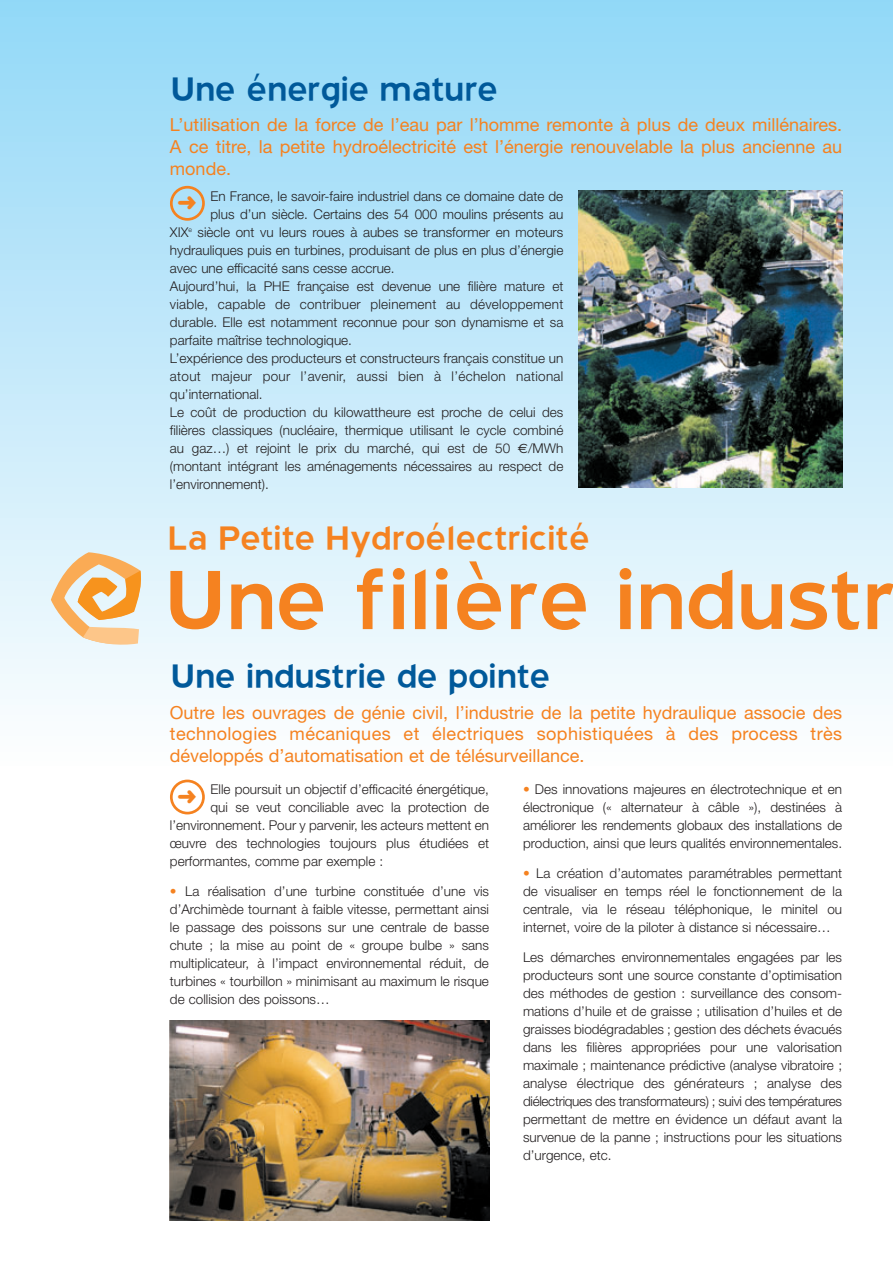
<style>
.page{position:relative;width:893px;height:1263px;background:#fff}
.page>*{position:absolute;margin:0;border:0;box-sizing:border-box;transform-origin:0 0}
.t1{font:105px "Blue Highway";letter-spacing:-.06em;color:#f58220}
.t2{font:42px "Blue Highway";letter-spacing:-.06em;color:#00599a}
.t3{font:42px "Blue Highway";letter-spacing:-.06em;color:#f58220}
.t4{font:18px/21.6px "Helvetica Neue";color:#f58220;text-align:justify}
.t5{font:300 13.5px/18px "Helvetica Neue";color:#231f20;text-align:justify}
.t6{font:300 13.5px "Helvetica Neue";letter-spacing:.02em;color:#231f20}
.s1{font-family:"Euro Sans";font-weight:400}
.s2{color:#f58220}
</style>
<div class="page">
<div style="left:0;top:0;width:892px;height:765px;background:linear-gradient(to bottom,#92d7f7,#fdfefe)"></div>
<svg style="left:51px;top:552px;width:91px;height:94px;background:#efcea2"></svg>
<img style="left:578px;top:191px;width:264px;height:297px">
<img style="left:170px;top:1021px;width:319px;height:199px">
<svg style="left:170px;top:186px;width:35px;height:35px"></svg>
<svg style="left:170px;top:780px;width:35px;height:34px"></svg>
<h2 class="t2" style="left:170px;top:62px;width:330px">Une énergie mature</h2>
<h3 class="t4" style="left:170px;top:116px;width:673px">L’utilisation de la force de l’eau par l’homme remonte à plus de deux millénaires.<br>A ce titre, la petite hydroélectricité est l’énergie renouvelable la plus ancienne au monde.</h3>
<p class="t5" style="left:210px;top:188px;width:354px">En France, le savoir-faire industriel dans ce domaine date de</p>
<p class="t5" style="left:210px;top:206px;width:354px">plus d’un siècle. Certains des 54 000 moulins présents au</p>
<p class="t5" style="left:170px;top:224px;width:395px">XIX<sup>e</sup> siècle ont vu leurs roues à aubes se transformer en moteurs</p>
<p class="t5" style="left:170px;top:242px;width:395px">hydrauliques puis en turbines, produisant de plus en plus d’énergie</p>
<p class="t5" style="left:170px;top:260px;width:226px">avec une efficacité sans cesse accrue.</p>
<p class="t5" style="left:170px;top:278px;width:395px">Aujourd’hui, la PHE française est devenue une filière mature et</p>
<p class="t6" style="left:170px;top:299px;width:395px">viable, capable de contribuer pleinement au développement</p>
<p class="t5" style="left:170px;top:314px;width:395px">durable. Elle est notamment reconnue pour son dynamisme et sa</p>
<p class="t5" style="left:170px;top:332px;width:183px">parfaite maîtrise technologique.</p>
<p class="t5" style="left:170px;top:350px;width:395px">L’expérience des producteurs et constructeurs français constitue un</p>
<p class="t6" style="left:170px;top:371px;width:395px">atout majeur pour l’avenir, aussi bien à l’échelon national</p>
<p class="t5" style="left:170px;top:386px;width:94px">qu’international.</p>
<p class="t5" style="left:170px;top:404px;width:395px">Le coût de production du kilowattheure est proche de celui des</p>
<p class="t5" style="left:170px;top:422px;width:395px">filières classiques (nucléaire, thermique utilisant le cycle combiné</p>
<p class="t5" style="left:170px;top:440px;width:395px">au gaz…) et rejoint le prix du marché, qui est de 50 <span class="s1">€</span>/MWh</p>
<p class="t5" style="left:170px;top:458px;width:395px">(montant intégrant les aménagements nécessaires au respect de</p>
<p class="t5" style="left:170px;top:476px;width:100px">l’environnement).</p>
<h2 class="t3" style="left:167px;top:510px;width:425px">La Petite Hydroélectricité</h2>
<h1 class="t1" style="left:162px;top:532px;width:737px">Une filière industr</h1>
<h2 class="t2" style="left:170px;top:649px;width:382px">Une industrie de pointe</h2>
<h3 class="t4" style="left:170px;top:703px;width:673px">Outre les ouvrages de génie civil, l’industrie de la petite hydraulique associe des technologies mécaniques et électriques sophistiquées à des process très développés d’automatisation et de télésurveillance.</h3>
<p class="t5" style="left:210px;top:781px;width:280px">Elle poursuit un objectif d’efficacité énergétique,</p>
<p class="t5" style="left:210px;top:799px;width:280px">qui se veut conciliable avec la protection de</p>
<p class="t5" style="left:170px;top:817px;width:320px">l’environnement. Pour y parvenir, les acteurs mettent en</p>
<p class="t5" style="left:170px;top:835px;width:320px">œuvre des technologies toujours plus étudiées et</p>
<p class="t5" style="left:170px;top:853px;width:215px">performantes, comme par exemple :</p>
<p class="t5" style="left:170px;top:883px;width:320px"><span class="s2">•</span> La réalisation d’une turbine constituée d’une vis d’Archimède tournant à faible vitesse, permettant ainsi le passage des poissons sur une centrale de basse chute ; la mise au point de « groupe bulbe » sans multiplicateur, à l’impact environnemental réduit, de turbines « tourbillon » minimisant au maximum le risque de collision des poissons…</p>
<p class="t5" style="left:523px;top:781px;width:320px"><span class="s2">•</span> Des innovations majeures en électrotechnique et en électronique (« alternateur à câble »), destinées à améliorer les rendements globaux des installations de production, ainsi que leurs qualités environnementales.</p>
<p class="t5" style="left:523px;top:865px;width:320px"><span class="s2">•</span> La création d’automates paramétrables permettant de visualiser en temps réel le fonctionnement de la centrale, via le réseau téléphonique, le minitel ou internet, voire de la piloter à distance si nécessaire…</p>
<p class="t5" style="left:523px;top:950px;width:320px">Les démarches environnementales engagées par les producteurs sont une source constante d’optimisation des méthodes de gestion : surveillance des consom&shy;mations d’huile et de graisse ; utilisation d’huiles et de graisses biodégradables ; gestion des déchets évacués dans les filières appropriées pour une valorisation maximale ; maintenance prédictive (analyse vibratoire ; analyse électrique des générateurs ; analyse des diélectriques des transformateurs) ; suivi des températures permettant de mettre en évidence un défaut avant la survenue de la panne ; instructions pour les situations d’urgence, etc.</p>
</div>
